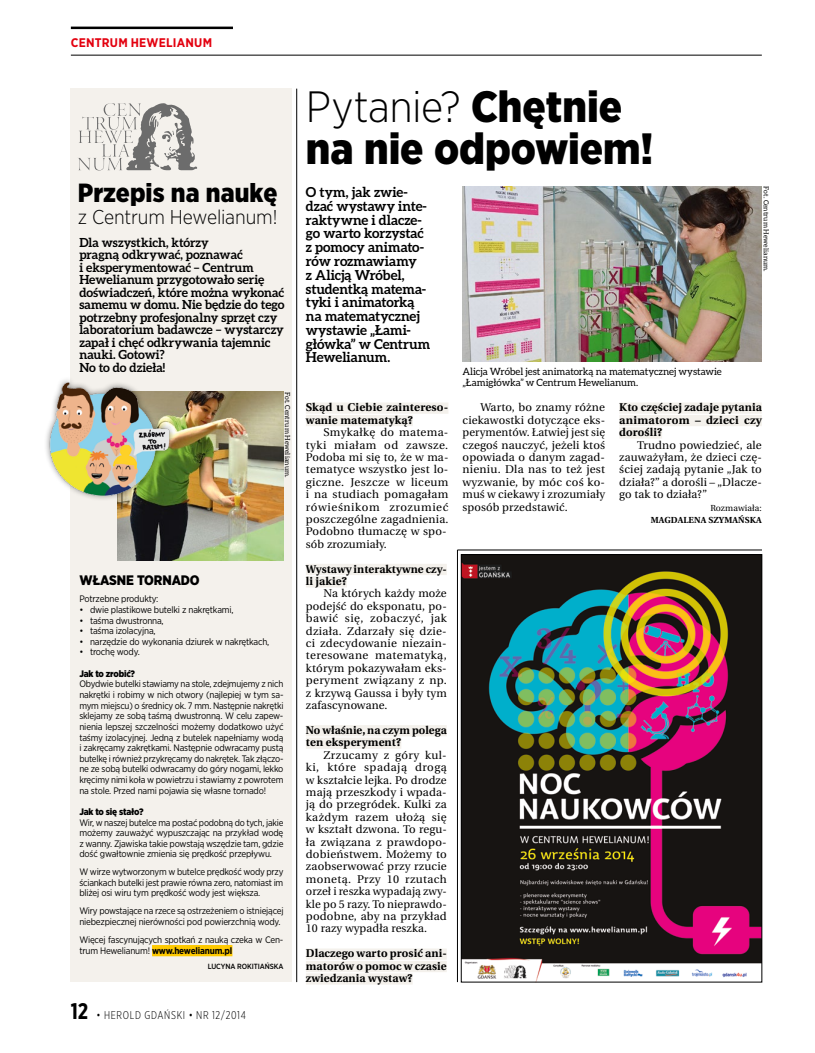
<style>
.page{position:relative;width:815px;height:1053px;background:#fff}
.page>*{position:absolute;margin:0;border:0;box-sizing:border-box;transform-origin:0 0}
.t1{font:900 43.75px/42.5px "Gotham Narrow";letter-spacing:-.005em;color:#000}
.t2{font:900 26.25px "Gotham Narrow";letter-spacing:.005em;color:#000}
.t3{font:300 20px "Gotham Narrow";letter-spacing:-.01em;color:#000}
.t4{font:700 13.75px/13.8px "Aleo";color:#000}
.t5{font:900 13.75px "Gotham Narrow";letter-spacing:-.01em;color:#000}
.t6{font:700 12.5px/12.5px "Aleo";color:#000}
.t7{font:700 12.5px "Gotham Narrow";letter-spacing:.015em;color:#e3000f}
.t8{font:11.25px/12.4px "Heuristica";letter-spacing:.015em;color:#000;text-align:justify}
.t9{font:700 11.25px/12.4px "Heuristica";letter-spacing:.01em;color:#000}
.t10{font:300 11.25px "Gotham X Narrow";letter-spacing:.06em;color:#000}
.t11{font:10px/11.2px "Aleo";letter-spacing:-.005em;color:#000}
.t12{font:9.38px/10.6px "Gotham Narrow";letter-spacing:-.02em;color:#000;text-align:justify}
.t13{font:900 9.38px "Gotham Narrow";letter-spacing:-.02em;color:#000}
.t14{font:700 8.75px "Heuristica";letter-spacing:.01em;color:#000}
.t15{font:8.75px "Heuristica";letter-spacing:.01em;color:#000}
.t16{font:500 7.5px "Gotham Narrow";letter-spacing:-.01em;color:#000}
.t17{font:6.88px "Aleo";letter-spacing:.015em;color:#000}
.s1{font-weight:700}
.s2{font-weight:700;font-size:22.5px}
.s3{font-weight:300}
</style>
<div class="page">
<div style="left:306px;top:402px;width:142px;height:12px;background:#f4f1ec"></div>
<div style="left:306px;top:415px;width:107px;height:11px;background:#f4f1ec"></div>
<div style="left:306px;top:563px;width:141px;height:12px;background:#f4f1ec"></div>
<div style="left:306px;top:576px;width:41px;height:11px;background:#f4f1ec"></div>
<div style="left:306px;top:725px;width:141px;height:11px;background:#f4f1ec"></div>
<div style="left:306px;top:737px;width:95px;height:11px;background:#f4f1ec"></div>
<div style="left:306px;top:948px;width:141px;height:11px;background:#f4f1ec"></div>
<div style="left:306px;top:960px;width:141px;height:12px;background:#f4f1ec"></div>
<div style="left:306px;top:973px;width:107px;height:11px;background:#f4f1ec"></div>
<div style="left:619px;top:402px;width:143px;height:12px;background:#f4f1ec"></div>
<div style="left:619px;top:415px;width:143px;height:11px;background:#f4f1ec"></div>
<div style="left:619px;top:427px;width:43px;height:11px;background:#f4f1ec"></div>
<hr style="left:296px;top:89px;width:1px;height:892px;background:#000">
<hr style="left:457px;top:550px;width:1px;height:431px;background:#000">
<hr style="left:458px;top:549px;width:304px;height:1px;background:#000">
<div style="left:71px;top:89px;width:221px;height:892px;background:#f4f1ec"></div>
<div style="left:152px;top:944px;width:80px;height:12px;background:#fec900"></div>
<svg style="left:78px;top:103px;width:119px;height:67px"></svg>
<img style="left:117px;top:391px;width:166px;height:169px">
<div style="left:44px;top:376px;width:131px;height:125px;background:#000;opacity:.51"></div>
<img style="left:44px;top:379px;width:129px;height:119px">
<img style="left:463px;top:187px;width:299px;height:174px">
<img style="left:463px;top:556px;width:297px;height:424px">
<div style="left:461px;top:554px;width:301px;height:428px;border:1px solid #000"></div>
<hr style="left:71px;top:27px;width:162px;height:2px;background:#000">
<hr style="left:71px;top:55px;width:691px;height:1px;background:#000">
<h3 class="t7" style="left:71px;top:34px;width:143px">CENTRUM HEWELIANUM</h3>
<h2 class="t2" style="left:78px;top:175px;width:201px">Przepis na naukę</h2>
<h3 class="t3" style="left:78px;top:205px;width:201px">z Centrum Hewelianum!</h3>
<p class="t6" style="left:79px;top:236px;width:207px">Dla wszystkich, którzy<br>pragną odkrywać, poznawać<br>i eksperymentować – Centrum<br>Hewelianum przygotowało serię doświadczeń, które można wykonać samemu w domu. Nie będzie do tego potrzebny profesjonalny sprzęt czy laboratorium badawcze – wystarczy zapał i chęć odkrywania tajemnic nauki. Gotowi?<br>No to do dzieła!</p>
<p class="t17" style="left:292px;top:392px;width:87px;rotate:90deg">Fot. Centrum Hewelianum.</p>
<h3 class="t5" style="left:79px;top:570px;width:122px">WŁASNE TORNADO</h3>
<p class="t12" style="left:79px;top:593px;width:81px">Potrzebne produkty:</p>
<p class="t12" style="left:79px;top:604px;width:156px">• dwie plastikowe butelki z nakrętkami,</p>
<p class="t12" style="left:79px;top:614px;width:86px">• taśma dwustronna,</p>
<p class="t12" style="left:79px;top:625px;width:78px">• taśma izolacyjna,</p>
<p class="t12" style="left:79px;top:636px;width:191px">• narzędzie do wykonania dziurek w nakrętkach,</p>
<p class="t12" style="left:79px;top:646px;width:62px">• trochę wody.</p>
<p class="t13" style="left:79px;top:667px;width:57px">Jak to zrobić?</p>
<p class="t12" style="left:79px;top:678px;width:206px">Obydwie butelki stawiamy na stole, zdejmujemy z nich nakrętki i robimy w nich otwory (najlepiej w tym sa&shy;mym miejscu) o średnicy ok. 7 mm. Następnie nakrętki sklejamy ze sobą taśmą dwustronną. W celu zapew&shy;nienia lepszej szczelności możemy dodatkowo użyć taśmy izolacyjnej. Jedną z butelek napełniamy wodą i zakręcamy zakrętkami. Następnie odwracamy pustą butelkę i również przykręcamy do nakrętek. Tak złączo&shy;ne ze sobą butelki odwracamy do góry nogami, lekko kręcimy nimi koła w powietrzu i stawiamy z powrotem na stole. Przed nami pojawia się własne tornado!</p>
<p class="t13" style="left:79px;top:805px;width:66px">Jak to się stało?</p>
<p class="t12" style="left:79px;top:816px;width:206px">Wir, w naszej butelce ma postać podobną do tych, jakie możemy zauważyć wypuszczając na przykład wodę z wanny. Zjawiska takie powstają wszędzie tam, gdzie dość gwałtownie zmienia się prędkość przepływu.</p>
<p class="t12" style="left:79px;top:866px;width:206px">W wirze wytworzonym w butelce prędkość wody przy ściankach butelki jest prawie równa zero, natomiast im bliżej osi wiru tym prędkość wody jest większa.</p>
<p class="t12" style="left:79px;top:905px;width:206px">Wiry powstające na rzece są ostrzeżeniem o istniejącej niebezpiecznej nierówności pod powierzchnią wody.</p>
<p class="t12" style="left:79px;top:933px;width:206px;line-height:11.2px">Więcej fascynujących spotkań z nauką czeka w Cen&shy;trum Hewelianum! <span class="s1">www.hewelianum.pl</span></p>
<p class="t16" style="left:208px;top:961px;width:77px">LUCYNA ROKITIAŃSKA</p>
<p class="t10" style="left:71px;top:1008px;width:176px"><span class="s2">12</span> • HEROLD GDAŃSKI • NR 12/2014</p>
<h1 class="t1" style="left:306px;top:85px;width:349px"><span class="s3">Pytanie?</span> Chętnie na nie odpowiem!</h1>
<h3 class="t4" style="left:306px;top:185px;width:126px">O tym, jak zwie&shy;dzać wystawy inte&shy;raktywne i dlacze&shy;go warto korzystać z pomocy animato&shy;rów rozmawiamy<br>z Alicją Wróbel, studentką matema&shy;tyki i animatorką na matematycznej wystawie „Łami&shy;główka” w Centrum<br>Hewelianum.</h3>
<p class="t11" style="left:462px;top:365px;width:261px">Alicja Wróbel jest animatorką na matematycznej wystawie „Łamigłówka” w Centrum Hewelianum.</p>
<p class="t17" style="left:770px;top:186px;width:87px;rotate:90deg">Fot. Centrum Hewelianum.</p>
<p class="t9" style="left:306px;top:401px;width:144px">Skąd u Ciebie zaintereso&shy;wanie matematyką?</p>
<p class="t8" style="left:306px;top:426px;width:144px;text-align:left;text-indent:18px">Smykałkę do matema&shy;tyki miałam od zawsze.<br>Podoba mi się to, że w ma&shy;tematyce wszystko jest lo&shy;giczne. Jeszcze w liceum i na studiach pomagałam rówieśnikom zrozumieć poszczególne zagadnienia.<br>Podobno tłumaczę w spo&shy;sób zrozumiały.</p>
<p class="t9" style="left:306px;top:562px;width:142px">Wystawy interaktywne czy&shy;li jakie?</p>
<p class="t8" style="left:306px;top:587px;width:142px;text-indent:18px">Na których każdy może podejść do eksponatu, po&shy;bawić się, zobaczyć, jak działa. Zdarzały się dzie&shy;ci zdecydowanie niezain&shy;teresowane matematyką, którym pokazywałam eks&shy;peryment związany z np. z krzywą Gaussa i były tym zafascynowane.</p>
<p class="t9" style="left:306px;top:723px;width:142px">No właśnie, na czym polega ten eksperyment?</p>
<p class="t8" style="left:306px;top:748px;width:142px;text-indent:18px">Zrzucamy z góry kul&shy;ki, które spadają drogą w kształcie lejka. Po drodze mają przeszkody i wpada&shy;ją do przegródek. Kulki za każdym razem ułożą się w kształt dzwona. To regu&shy;ła związana z prawdopo&shy;dobieństwem. Możemy to zaobserwować przy rzucie monetą. Przy 10 rzutach orzeł i reszka wypadają zwy&shy;kle po 5 razy. To nieprawdo&shy;podobne, aby na przykład 10 razy wypadła reszka.</p>
<p class="t9" style="left:306px;top:946px;width:142px;text-align:justify">Dlaczego warto prosić ani&shy;matorów o pomoc w czasie zwiedzania wystaw?</p>
<p class="t8" style="left:463px;top:401px;width:144px;text-indent:18px">Warto, bo znamy różne ciekawostki dotyczące eks&shy;perymentów. Łatwiej jest się czegoś nauczyć, jeżeli ktoś opowiada o danym zagad&shy;nieniu. Dla nas to też jest wyzwanie, by móc coś ko&shy;muś w ciekawy i zrozumiały sposób przedstawić.</p>
<p class="t9" style="left:619px;top:401px;width:144px;text-align:justify">Kto częściej zadaje pytania animatorom – dzieci czy dorośli?</p>
<p class="t8" style="left:619px;top:438px;width:144px;text-indent:18px">Trudno powiedzieć, ale zauważyłam, że dzieci czę&shy;ściej zadają pytanie „Jak to działa?” a dorośli – „Dlacze&shy;go tak to działa?”</p>
<p class="t15" style="left:710px;top:501px;width:53px">Rozmawiała:</p>
<p class="t14" style="left:651px;top:513px;width:113px">MAGDALENA SZYMAŃSKA</p>
</div>
